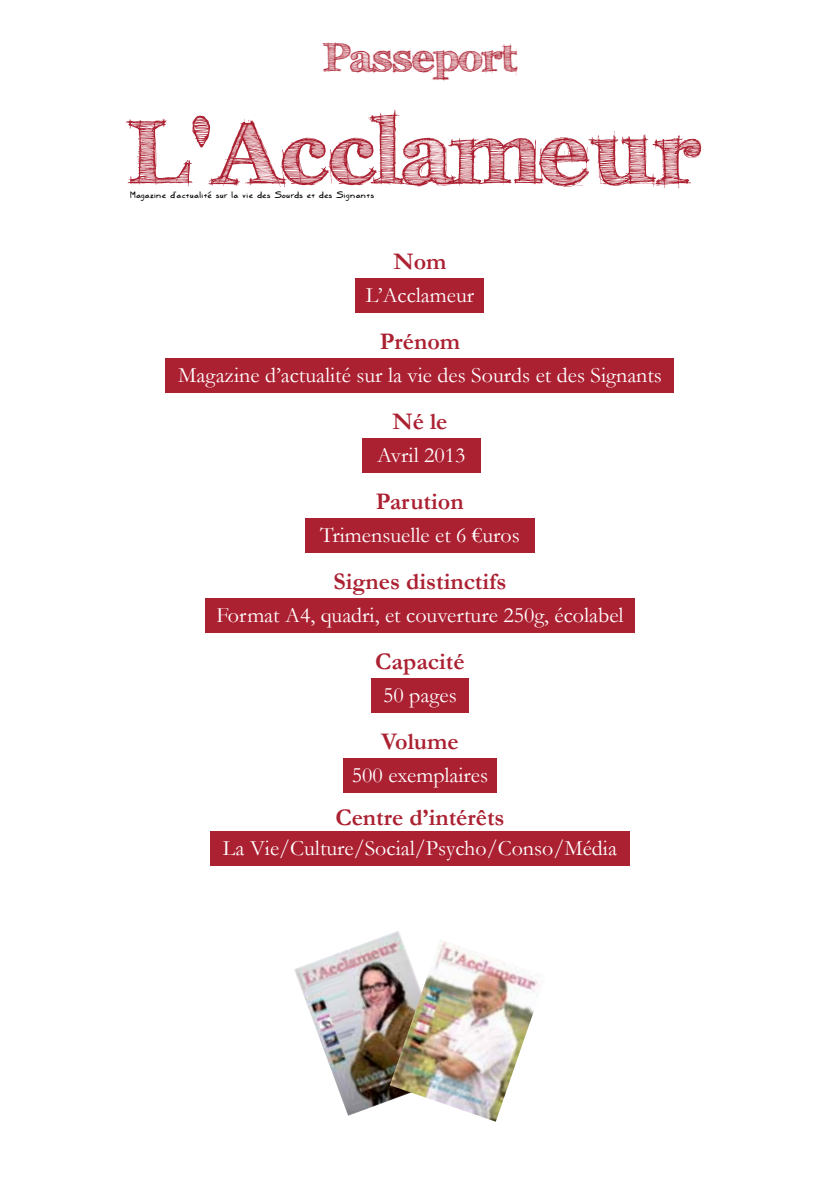
<style>
.page{position:relative;width:840px;height:1191px;background:#fff}
.page>*{position:absolute;margin:0;border:0;box-sizing:border-box;transform-origin:0 0}
.t1{font:700 90px "FFF Tusj";color:#ac2132}
.t2{font:700 40px "FFF Tusj";color:#ac2132}
.t3{font:700 24px "Garamond";color:#ac2132}
.t4{font:22px "Garamond";color:#fff}
.t5{font:9.6px "Marker SD";color:#000}
</style>
<div class="page">
<div style="left:355px;top:278px;width:129px;height:34px;background:#ac2132"></div>
<div style="left:166px;top:358px;width:508px;height:34px;background:#ac2132"></div>
<div style="left:362px;top:438px;width:118px;height:34px;background:#ac2132"></div>
<div style="left:305px;top:518px;width:229px;height:34px;background:#ac2132"></div>
<div style="left:205px;top:598px;width:429px;height:34px;background:#ac2132"></div>
<div style="left:371px;top:678px;width:97px;height:34px;background:#ac2132"></div>
<div style="left:343px;top:758px;width:153px;height:34px;background:#ac2132"></div>
<div style="left:210px;top:831px;width:419px;height:34px;background:#ac2132"></div>
<img style="left:294px;top:931px;width:108px;height:184px">
<img style="left:389px;top:939px;width:151px;height:182px">
<h2 class="t2" style="left:322px;top:33px;width:196px">Passeport</h2>
<h1 class="t1" style="left:128px;top:98px;width:572px">L'Acclameur</h1>
<p class="t5" style="left:130px;top:188px;width:245px">Magazine d'actualité sur la vie des Sourds et des Signants</p>
<p class="t3" style="left:393px;top:247px;width:55px">Nom</p>
<p class="t4" style="left:365px;top:282px;width:110px">L’Acclameur</p>
<p class="t3" style="left:379px;top:327px;width:82px">Prénom</p>
<p class="t4" style="left:178px;top:362px;width:485px">Magazine d’actualité sur la vie des Sourds et des Signants</p>
<p class="t3" style="left:392px;top:407px;width:57px">Né le</p>
<p class="t4" style="left:377px;top:442px;width:90px">Avril 2013</p>
<p class="t3" style="left:375px;top:487px;width:89px">Parution</p>
<p class="t4" style="left:320px;top:522px;width:201px">Trimensuelle et 6 €uros</p>
<p class="t3" style="left:333px;top:567px;width:174px">Signes distinctifs</p>
<p class="t4" style="left:216px;top:602px;width:408px">Format A4, quadri, et couverture 250g, écolabel</p>
<p class="t3" style="left:375px;top:647px;width:91px">Capacité</p>
<p class="t4" style="left:383px;top:682px;width:75px">50 pages</p>
<p class="t3" style="left:381px;top:727px;width:79px">Volume</p>
<p class="t4" style="left:351px;top:762px;width:138px">500 exemplaires</p>
<p class="t3" style="left:335px;top:803px;width:171px">Centre d’intérêts</p>
<p class="t4" style="left:223px;top:835px;width:395px">La Vie/Culture/Social/Psycho/Conso/Média</p>
</div>
